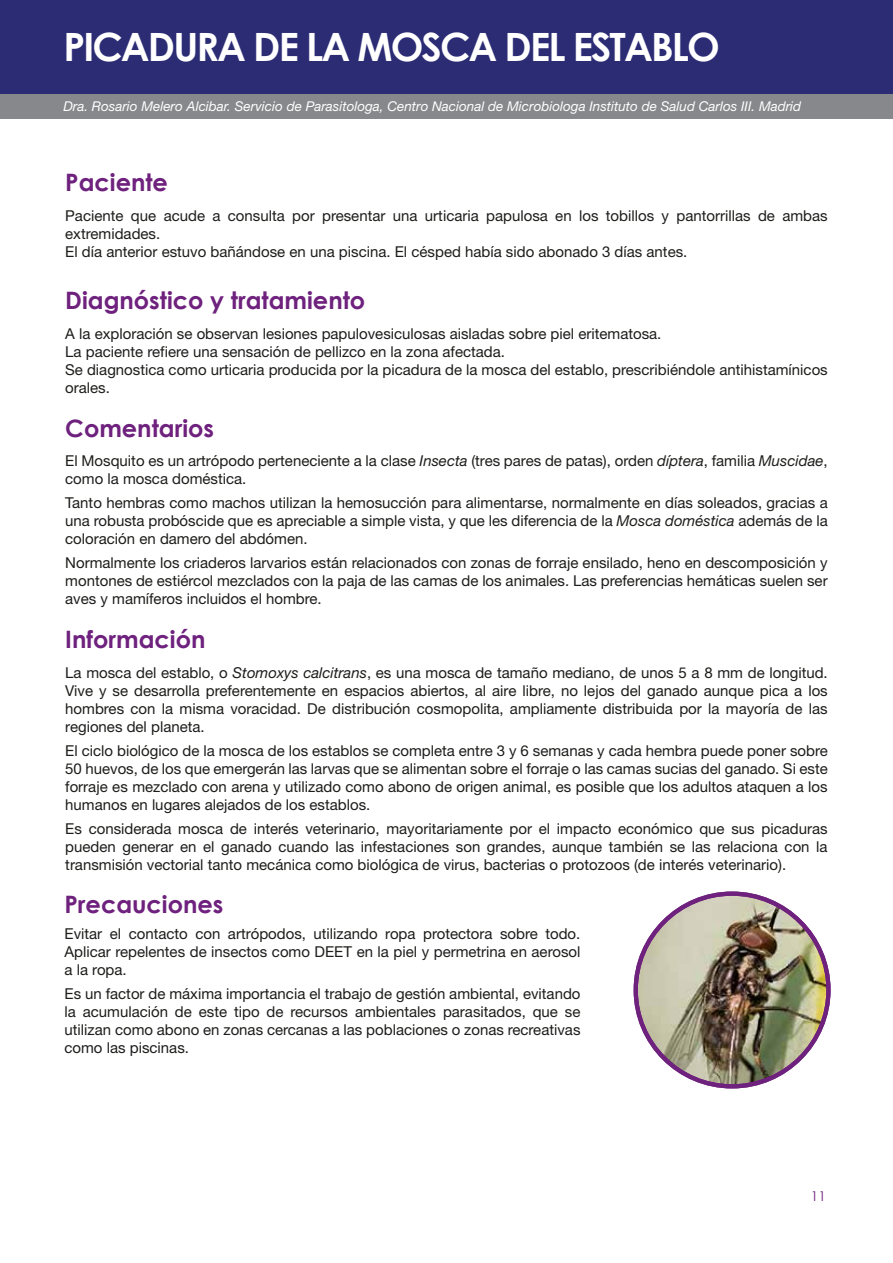
<style>
.page{position:relative;width:893px;height:1263px;background:#fff}
.page>*{position:absolute;margin:0;border:0;box-sizing:border-box;transform-origin:0 0}
.t1{font:700 39px "Century Gothic";letter-spacing:-.05em;color:#fff}
.t2{font:700 24px "Century Gothic";color:#6e217d}
.t3{font:15px/18px "Helvetica Neue";color:#1d1d1b;text-align:justify}
.t4{font:italic 13.5px "Helvetica Neue";color:#fff}
.t5{font:13.5px "Century Gothic";color:#6e217d}
.s1{font-style:italic}
</style>
<div class="page">
<div style="left:0;top:93px;width:893px;height:26px;background:#86888c"></div>
<div style="left:0;top:0;width:893px;height:93px;background:#2c2c75"></div>
<img style="left:636px;top:894px;width:192px;height:192px;border-radius:96px">
<div style="left:634px;top:891px;width:197px;height:197px;border:4px solid #6e217d;border-radius:50%"></div>
<h1 class="t1" style="left:63px;top:23px;width:658px">PICADURA DE LA MOSCA DEL ESTABLO</h1>
<p class="t4" style="left:63px;top:98px;width:739px">Dra. Rosario Melero Alcibar. Servicio de Parasitologa, Centro Nacional de Microbiologa Instituto de Salud Carlos III. Madrid</p>
<h2 class="t2" style="left:65px;top:167px;width:104px">Paciente</h2>
<p class="t3" style="left:65px;top:206px;width:764px;text-align:left">Paciente que acude a consulta por presentar una urticaria papulosa en los tobillos y pantorrillas de ambas extremidades.<br>El día anterior estuvo bañándose en una piscina. El césped había sido abonado 3 días antes.</p>
<h2 class="t2" style="left:65px;top:286px;width:302px">Diagnóstico y tratamiento</h2>
<p class="t3" style="left:65px;top:324px;width:764px;text-align:left">A la exploración se observan lesiones papulovesiculosas aisladas sobre piel eritematosa.<br>La paciente refiere una sensación de pellizco en la zona afectada.<br>Se diagnostica como urticaria producida por la picadura de la mosca del establo, prescribiéndole antihistamínicos orales.</p>
<h2 class="t2" style="left:65px;top:413px;width:150px">Comentarios</h2>
<p class="t3" style="left:65px;top:452px;width:764px">El Mosquito es un artrópodo perteneciente a la clase <span class="s1">Insecta</span> (tres pares de patas), orden <span class="s1">díptera</span>, familia <span class="s1">Muscidae</span>, como la mosca doméstica.</p>
<p class="t3" style="left:65px;top:494px;width:764px">Tanto hembras como machos utilizan la hemosucción para alimentarse, normalmente en días soleados, gracias a una robusta probóscide que es apreciable a simple vista, y que les diferencia de la <span class="s1">Mosca doméstica</span> además de la coloración en damero del abdómen.</p>
<p class="t3" style="left:65px;top:554px;width:764px">Normalmente los criaderos larvarios están relacionados con zonas de forraje ensilado, heno en descomposición y montones de estiércol mezclados con la paja de las camas de los animales. Las preferencias hemáticas suelen ser aves y mamíferos incluidos el hombre.</p>
<h2 class="t2" style="left:65px;top:624px;width:142px">Información</h2>
<p class="t3" style="left:65px;top:663px;width:764px">La mosca del establo, o <span class="s1">Stomoxys calcitrans</span>, es una mosca de tamaño mediano, de unos 5 a 8 mm de longitud.<br>Vive y se desarrolla preferentemente en espacios abiertos, al aire libre, no lejos del ganado aunque pica a los hombres con la misma voracidad. De distribución cosmopolita, ampliamente distribuida por la mayoría de las regiones del planeta.</p>
<p class="t3" style="left:65px;top:741px;width:764px">El ciclo biológico de la mosca de los establos se completa entre 3 y 6 semanas y cada hembra puede poner sobre 50 huevos, de los que emergerán las larvas que se alimentan sobre el forraje o las camas sucias del ganado. Si este forraje es mezclado con arena y utilizado como abono de origen animal, es posible que los adultos ataquen a los humanos en lugares alejados de los establos.</p>
<p class="t3" style="left:65px;top:819px;width:764px">Es considerada mosca de interés veterinario, mayoritariamente por el impacto económico que sus picaduras pueden generar en el ganado cuando las infestaciones son grandes, aunque también se las relaciona con la transmisión vectorial tanto mecánica como biológica de virus, bacterias o protozoos (de interés veterinario).</p>
<h2 class="t2" style="left:65px;top:889px;width:160px">Precauciones</h2>
<p class="t3" style="left:65px;top:924px;width:517px">Evitar el contacto con artrópodos, utilizando ropa protectora sobre todo.<br>Aplicar repelentes de insectos como DEET en la piel y permetrina en aerosol a la ropa.</p>
<p class="t3" style="left:65px;top:984px;width:517px">Es un factor de máxima importancia el trabajo de gestión ambiental, evitando la acumulación de este tipo de recursos ambientales parasitados, que se utilizan como abono en zonas cercanas a las poblaciones o zonas recreativas como las piscinas.</p>
<p class="t5" style="left:811px;top:1187px;width:16px">11</p>
</div>
